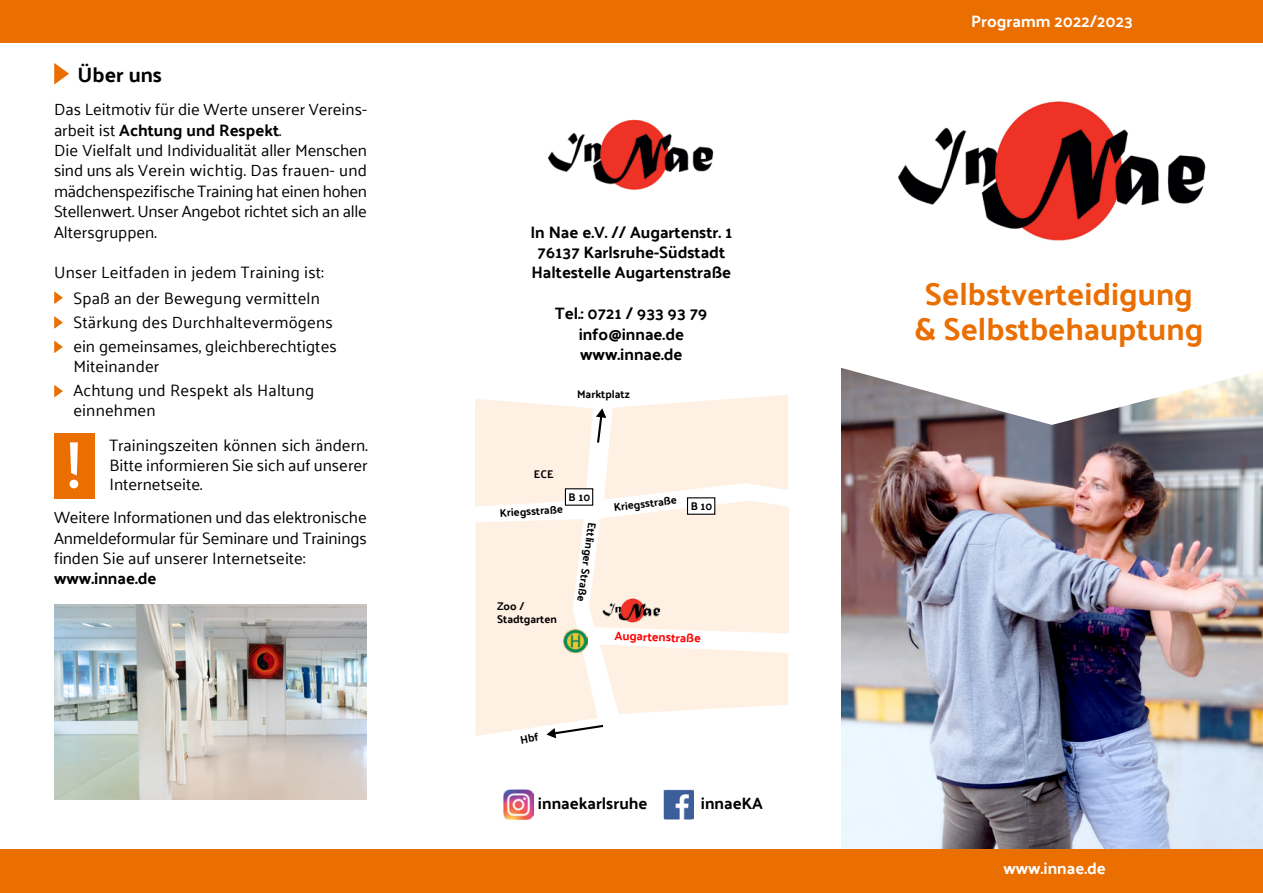
<style>
.page{position:relative;width:1263px;height:893px;background:#fff}
.page>*{position:absolute;margin:0;border:0;box-sizing:border-box;transform-origin:0 0}
.t1{font:700 31.5px/34.5px "Palanquin";color:#ea6e00;text-align:center}
.t2{font:700 24px "Palanquin";color:#fff}
.t3{font:700 21px "Palanquin";color:#000}
.t4{font:16.5px/20.4px "Palanquin";color:#000}
.t5{font:700 16.5px/20.4px "Palanquin";color:#000;text-align:center}
.t6{font:700 16.5px "Palanquin";color:#fff}
.t7{font:700 12.3px "Palanquin";color:#fe0000}
.t8{font:700 11.1px/13.4px "Palanquin";color:#000}
.s1{font-weight:700}
</style>
<div class="page">
<img style="left:841px;top:425px;width:422px;height:425px">
<img style="left:898px;top:101px;width:308px;height:140px">
<div style="left:0;top:850px;width:1263px;height:43px;background:#ea6e00"></div>
<img style="left:548px;top:119px;width:166px;height:71px">
<div style="left:0;top:0;width:1263px;height:42px;background:#ea6e00"></div>
<svg style="left:841px;top:368px;width:422px;height:57px"></svg>
<svg style="left:54px;top:63px;width:15px;height:22px"></svg>
<svg style="left:54px;top:291px;width:9px;height:13px"></svg>
<svg style="left:54px;top:316px;width:9px;height:13px"></svg>
<svg style="left:54px;top:341px;width:9px;height:12px"></svg>
<svg style="left:54px;top:385px;width:9px;height:12px"></svg>
<img style="left:504px;top:789px;width:30px;height:30px">
<img style="left:663px;top:789px;width:30px;height:30px">
<img style="left:54px;top:605px;width:313px;height:194px">
<div style="left:54px;top:433px;width:41px;height:65px;background:#ea6e00"></div>
<svg style="left:70px;top:442px;width:8px;height:46px"></svg>
<svg style="left:475px;top:395px;width:313px;height:344px"></svg>
<p class="t3" style="left:78px;top:62px;width:86px">Über uns</p>
<p class="t4" style="left:54px;top:99px;width:314px">Das Leitmotiv für die Werte unserer Vereins&shy;arbeit ist <span class="s1">Achtung und Respekt</span>.<br>Die Vielfalt und Individualität aller Menschen sind uns als Verein wichtig. Das frauen- und mädchenspezifische Training hat einen hohen Stellenwert. Unser Angebot richtet sich an alle Altersgruppen.</p>
<p class="t4" style="left:54px;top:262px;width:271px">Unser Leitfaden in jedem Training ist:</p>
<p class="t4" style="left:73px;top:286px;width:265px;line-height:24px">Spaß an der Bewegung vermitteln<br>Stärkung des Durchhaltevermögens ein gemeinsames, gleichberechtigtes</p>
<p class="t4" style="left:73px;top:354px;width:242px;line-height:24px">Miteinander<br>Achtung und Respekt als Haltung</p>
<p class="t4" style="left:73px;top:400px;width:84px">einnehmen</p>
<p class="t4" style="left:109px;top:435px;width:260px;line-height:19.8px;text-align:justify">Trainingszeiten können sich ändern.<br>Bitte informieren Sie sich auf unserer Internetseite.</p>
<p class="t4" style="left:54px;top:507px;width:314px;text-align:justify">Weitere Informationen und das elektronische Anmeldeformular für Seminare und Trainings finden Sie auf unserer Internetseite:</p>
<p class="t5" style="left:54px;top:568px;width:104px">www.innae.de</p>
<p class="t5" style="left:530px;top:222px;width:204px">In Nae e.V. // Augartenstr. 1<br>76137 Karlsruhe-Südstadt<br>Haltestelle Augartenstraße</p>
<p class="t5" style="left:555px;top:303px;width:154px">Tel.: 0721 / 933 93 79 info@innae.de www.innae.de</p>
<p class="t8" style="left:577px;top:387px;width:54px">Marktplatz</p>
<p class="t8" style="left:534px;top:467px;width:21px">ECE</p>
<p class="t8" style="left:569px;top:490px;width:23px">B 10</p>
<p class="t8" style="left:613px;top:500px;width:65px;rotate:-6deg">Kriegsstraße</p>
<p class="t8" style="left:499px;top:506px;width:65px;rotate:-3deg">Kriegsstraße</p>
<p class="t8" style="left:691px;top:499px;width:23px">B 10</p>
<p class="t8" style="left:497px;top:600px;width:61px">Zoo /<br>Stadtgarten</p>
<p class="t8" style="left:599px;top:523px;width:81px;rotate:98deg">Ettlinger Straße</p>
<p class="t7" style="left:615px;top:628px;width:88px;rotate:2deg">Augartenstraße</p>
<p class="t5" style="left:538px;top:793px;width:111px">innaekarlsruhe</p>
<p class="t5" style="left:701px;top:793px;width:64px">innaeKA</p>
<p class="t6" style="left:971px;top:11px;width:163px">Programm 2022/2023</p>
<h1 class="t1" style="left:914px;top:277px;width:290px">Selbstverteidigung &amp; Selbstbehauptung</h1>
<h2 class="t2" style="left:984px;top:847px;width:151px">www.innae.de</h2>
<p class="t6" style="left:1003px;top:858px;width:104px">www.innae.de</p>
</div>
